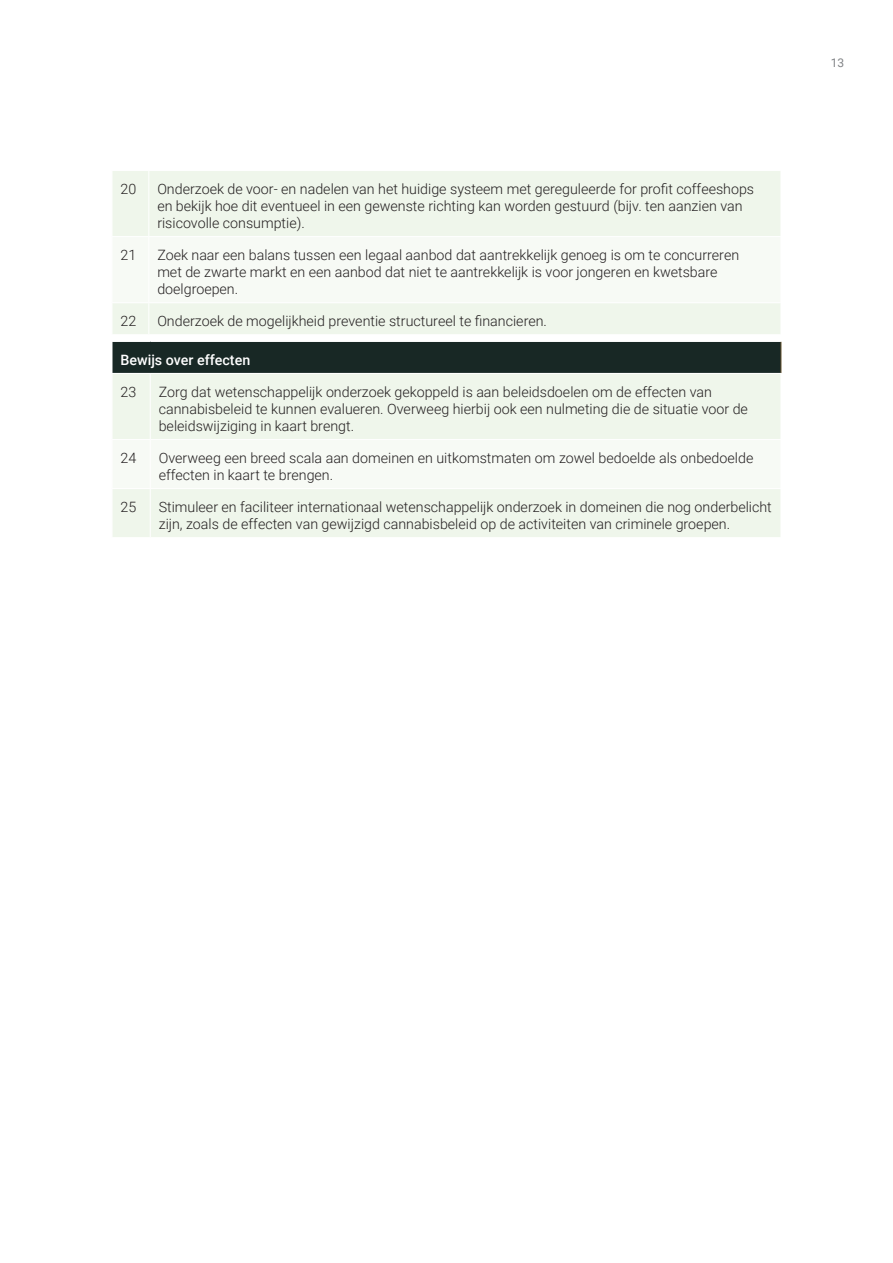
<style>
.page{position:relative;width:893px;height:1263px;background:#fff}
.page>*{position:absolute;margin:0;border:0;box-sizing:border-box;transform-origin:0 0}
.Body_cell{font:300 14.25px/17.1px "Roboto";color:#231f20}
.Body_cell-2{font:500 14.25px "Roboto";color:#fff}
.t1{font:12px "Roboto";color:#808285}
</style>
<div class="page">
<div style="left:113px;top:171px;width:667px;height:163px;background:#eff6eb"></div>
<div style="left:113px;top:237px;width:667px;height:65px;background:#f7faf5"></div>
<hr style="left:148px;top:171px;width:1px;height:65px;background:#fff">
<hr style="left:148px;top:303px;width:1px;height:31px;background:#fff">
<hr style="left:112px;top:236px;width:37px;height:1px;background:#fff">
<hr style="left:112px;top:302px;width:37px;height:1px;background:#fff">
<hr style="left:149px;top:236px;width:632px;height:1px;background:#fff">
<hr style="left:148px;top:237px;width:1px;height:65px;background:#fff">
<hr style="left:149px;top:302px;width:632px;height:1px;background:#fff">
<div style="left:112px;top:341px;width:669px;height:32px;background:#182825"></div>
<div style="left:113px;top:374px;width:667px;height:163px;background:#eff6eb"></div>
<div style="left:113px;top:440px;width:667px;height:48px;background:#f7faf5"></div>
<hr style="left:112px;top:342px;width:1px;height:31px;background:#fff">
<hr style="left:112px;top:341px;width:38px;height:1px;background:#fff">
<hr style="left:150px;top:341px;width:631px;height:1px;background:#fff">
<hr style="left:781px;top:342px;width:1px;height:31px;background:#65532f">
<hr style="left:150px;top:374px;width:1px;height:65px;background:#fff">
<hr style="left:150px;top:489px;width:1px;height:48px;background:#fff">
<hr style="left:112px;top:439px;width:38px;height:1px;background:#fff">
<hr style="left:112px;top:488px;width:38px;height:1px;background:#fff">
<hr style="left:150px;top:439px;width:631px;height:1px;background:#fff">
<hr style="left:150px;top:440px;width:1px;height:48px;background:#fff">
<hr style="left:150px;top:488px;width:631px;height:1px;background:#fff">
<p class="Body_cell" style="left:120px;top:180px;width:17px">20</p>
<p class="Body_cell" style="left:157px;top:180px;width:598px">Onderzoek de voor- en nadelen van het huidige systeem met gereguleerde for profit coffeeshops en bekijk hoe dit eventueel in een gewenste richting kan worden gestuurd (bijv. ten aanzien van risicovolle consumptie).</p>
<p class="Body_cell" style="left:120px;top:246px;width:17px">21</p>
<p class="Body_cell" style="left:157px;top:246px;width:583px">Zoek naar een balans tussen een legaal aanbod dat aantrekkelijk genoeg is om te concurreren met de zwarte markt en een aanbod dat niet te aantrekkelijk is voor jongeren en kwetsbare doelgroepen.</p>
<p class="Body_cell" style="left:120px;top:312px;width:17px">22</p>
<p class="Body_cell" style="left:157px;top:312px;width:391px">Onderzoek de mogelijkheid preventie structureel te financieren.</p>
<p class="Body_cell-2" style="left:120px;top:350px;width:131px">Bewijs over effecten</p>
<p class="Body_cell" style="left:120px;top:383px;width:17px">23</p>
<p class="Body_cell" style="left:159px;top:383px;width:591px">Zorg dat wetenschappelijk onderzoek gekoppeld is aan beleidsdoelen om de effecten van cannabisbeleid te kunnen evalueren. Overweeg hierbij ook een nulmeting die de situatie voor de beleidswijziging in kaart brengt.</p>
<p class="Body_cell" style="left:120px;top:449px;width:17px">24</p>
<p class="Body_cell" style="left:159px;top:449px;width:596px">Overweeg een breed scala aan domeinen en uitkomstmaten om zowel bedoelde als onbedoelde effecten in kaart te brengen.</p>
<p class="Body_cell" style="left:120px;top:498px;width:17px">25</p>
<p class="Body_cell" style="left:159px;top:498px;width:615px">Stimuleer en faciliteer internationaal wetenschappelijk onderzoek in domeinen die nog onderbelicht zijn, zoals de effecten van gewijzigd cannabisbeleid op de activiteiten van criminele groepen.</p>
<p class="t1" style="left:831px;top:54px;width:15px">13</p>
</div>
